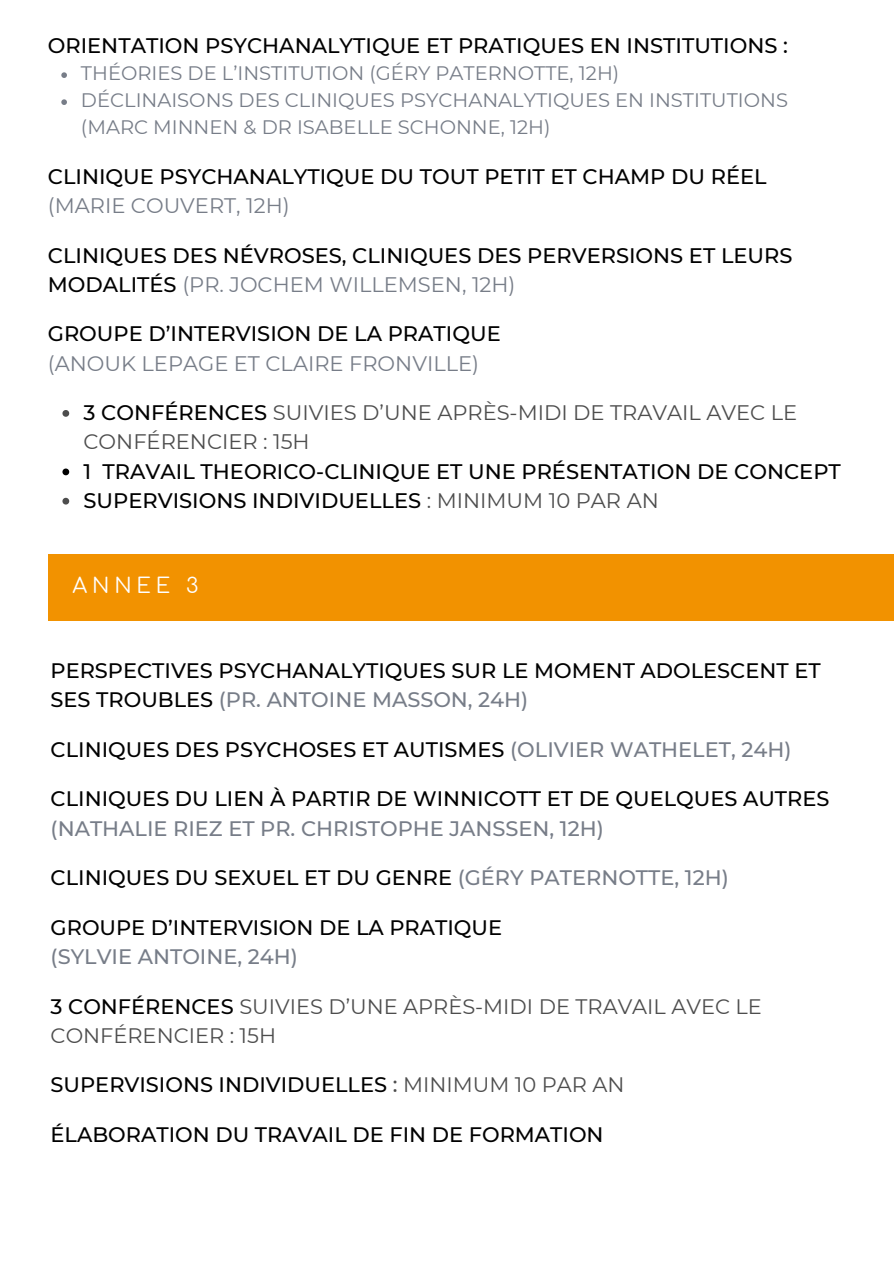
<style>
.page{position:relative;width:894px;height:1264px;background:#fff}
.page>*{position:absolute;margin:0;border:0;box-sizing:border-box;transform-origin:0 0}
.t1{font:500 21px/29.2px "Montserrat";color:#000}
.t2{font:21px/29.2px "Montserrat";color:#4d4d4d}
.t3{font:21px "Montserrat";color:#777d88}
.t4{font:21px "Comfortaa";letter-spacing:.23em;color:#fff}
.t5{font:19.5px/27px "Montserrat";color:#777d88}
.s1{font-weight:400;color:#777d88}
.s2{font-weight:500;color:#000}
.s3{font-weight:400;color:#4d4d4d}
.s4{color:#777d88}
.s5{color:#4d4d4d}
</style>
<div class="page">
<svg style="left:61px;top:72px;width:6px;height:6px"></svg>
<svg style="left:61px;top:99px;width:6px;height:6px"></svg>
<svg style="left:62px;top:410px;width:7px;height:7px"></svg>
<svg style="left:62px;top:468px;width:7px;height:7px"></svg>
<svg style="left:62px;top:498px;width:7px;height:6px"></svg>
<div style="left:48px;top:554px;width:845px;height:67px;background:#f29200"></div>
<p class="t1" style="left:48px;top:31px;width:741px">ORIENTATION PSYCHANALYTIQUE ET PRATIQUES EN INSTITUTIONS :</p>
<p class="t5" style="left:81px;top:60px;width:708px">THÉORIES DE L’INSTITUTION (GÉRY PATERNOTTE, 12H)<br>DÉCLINAISONS DES CLINIQUES PSYCHANALYTIQUES EN INSTITUTIONS (MARC MINNEN &amp; DR ISABELLE SCHONNE, 12H)</p>
<p class="t1" style="left:48px;top:162px;width:720px">CLINIQUE PSYCHANALYTIQUE DU TOUT PETIT ET CHAMP DU RÉEL</p>
<p class="t3" style="left:48px;top:193px;width:243px">(MARIE COUVERT, 12H)</p>
<p class="t1" style="left:48px;top:240px;width:746px">CLINIQUES DES NÉVROSES, CLINIQUES DES PERVERSIONS ET LEURS<br>MODALITÉS <span class="s1">(PR. JOCHEM WILLEMSEN, 12H)</span></p>
<p class="t1" style="left:48px;top:319px;width:454px">GROUPE D’INTERVISION DE LA PRATIQUE</p>
<p class="t3" style="left:48px;top:350px;width:432px">(ANOUK LEPAGE ET CLAIRE FRONVILLE)</p>
<p class="t2" style="left:83px;top:398px;width:715px"><span class="s2">3 CONFÉRENCES</span> SUIVIES D’UNE APRÈS-MIDI DE TRAVAIL AVEC LE<br>CONFÉRENCIER : 15H</p>
<p class="t1" style="left:83px;top:456px;width:758px">1 TRAVAIL THEORICO-CLINIQUE ET UNE PRÉSENTATION DE CONCEPT<br>SUPERVISIONS INDIVIDUELLES <span class="s3">: MINIMUM 10 PAR AN</span></p>
<h2 class="t4" style="left:73px;top:574px;width:127px">ANNEE 3</h2>
<h1 class="t1" style="left:51px;top:656px;width:771px">PERSPECTIVES PSYCHANALYTIQUES SUR LE MOMENT ADOLESCENT ET<br>SES TROUBLES <span class="s4">(PR. ANTOINE MASSON, 24H)</span></h1>
<h1 class="t1" style="left:51px;top:734px;width:742px">CLINIQUES DES PSYCHOSES ET AUTISMES <span class="s4">(OLIVIER WATHELET, 24H)</span></h1>
<h1 class="t1" style="left:51px;top:784px;width:780px">CLINIQUES DU LIEN À PARTIR DE WINNICOTT ET DE QUELQUES AUTRES <span class="s4">(NATHALIE RIEZ ET PR. CHRISTOPHE JANSSEN, 12H)</span></h1>
<h1 class="t1" style="left:51px;top:863px;width:679px">CLINIQUES DU SEXUEL ET DU GENRE <span class="s4">(GÉRY PATERNOTTE, 12H)</span></h1>
<h1 class="t1" style="left:51px;top:912px;width:453px">GROUPE D’INTERVISION DE LA PRATIQUE <span class="s4">(SYLVIE ANTOINE, 24H)</span></h1>
<h2 class="t2" style="left:51px;top:991px;width:712px"><span class="s2">3 CONFÉRENCES</span> SUIVIES D’UNE APRÈS-MIDI DE TRAVAIL AVEC LE<br>CONFÉRENCIER : 15H</h2>
<h2 class="t1" style="left:51px;top:1070px;width:575px">SUPERVISIONS INDIVIDUELLES <span class="s5">:</span> <span class="s3">MINIMUM 10 PAR AN</span></h2>
<h1 class="t1" style="left:51px;top:1119px;width:554px">ÉLABORATION DU TRAVAIL DE FIN DE FORMATION</h1>
</div>
